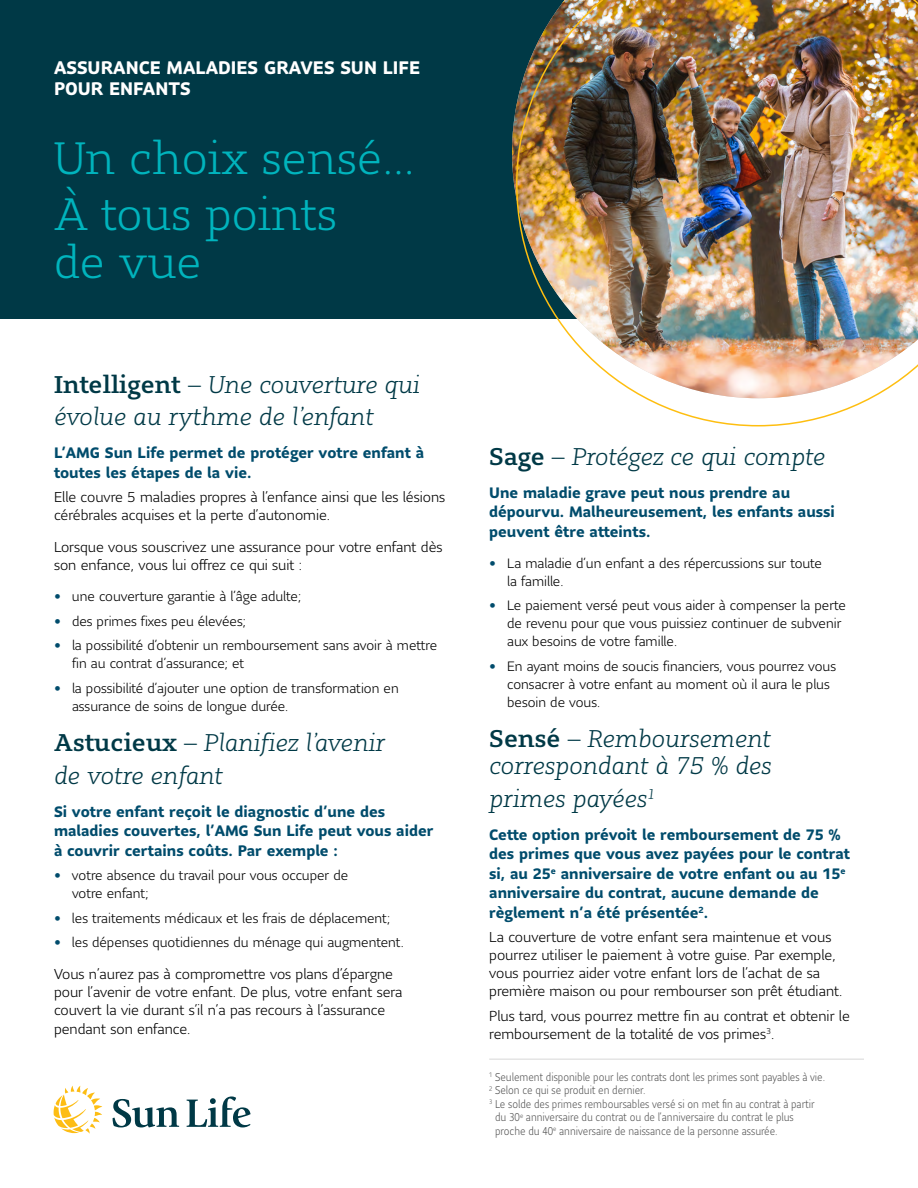
<style>
.page{position:relative;width:918px;height:1188px;background:#fff}
.page>*{position:absolute;margin:0;border:0;box-sizing:border-box;transform-origin:0 0}
.t1{font:300 45px/55.5px "Sun Life Serif";color:#00b4bd}
.t2{font:italic 300 24px/32.4px "Sun Life Serif";color:#003946}
.t3{font:700 18px/21px "Sun Life Sans";color:#fff}
.t4{font:700 15px/19.5px "Sun Life Sans";color:#004c6c}
.t5{font:300 14.25px/18px "Sun Life Sans";color:#000}
.t6{font:300 13.5px/18px "Sun Life Sans";color:#000}
.t7{font:300 11.25px "Sun Life Sans Condensed";color:#555}
.s1{font-weight:500;font-style:normal}
.s2{font-family:"Sun Life Sans";font-style:normal}
.s3{color:#004c6c}
</style>
<div class="page">
<div style="left:0;top:0;width:918px;height:318px;background:#003946"></div>
<img style="left:516px;top:0;width:402px;height:426px">
<hr style="left:489px;top:1059px;width:375px;height:1px;background:#d7d7d7">
<svg style="left:113px;top:1099px;width:66px;height:28px"></svg>
<svg style="left:187px;top:1096px;width:64px;height:31px"></svg>
<svg style="left:54px;top:1086px;width:48px;height:48px"></svg>
<h3 class="t3" style="left:54px;top:56px;width:368px">ASSURANCE MALADIES GRAVES SUN LIFE<br>POUR ENFANTS</h3>
<h1 class="t1" style="left:54px;top:130px;width:362px">Un choix sensé…<br>À tous points</h1>
<h1 class="t1" style="left:54px;top:233px;width:149px">de vue</h1>
<h2 class="t2" style="left:54px;top:367px;width:367px"><span class="s1">Intelligent</span> <span class="s2">–</span> Une couverture qui évolue au rythme de l’enfant</h2>
<p class="t4" style="left:54px;top:443px;width:372px">L’AMG Sun Life permet de protéger votre enfant à toutes les étapes de la vie.</p>
<p class="t5" style="left:54px;top:488px;width:393px">Elle couvre 5 maladies propres à l’enfance ainsi que les lésions cérébrales acquises et la perte d’autonomie.</p>
<p class="t5" style="left:54px;top:537px;width:390px">Lorsque vous souscrivez une assurance pour votre enfant dès son enfance, vous lui offrez ce qui suit :</p>
<p class="t6" style="left:54px;top:587px;width:249px"><span class="s3">•</span> une couverture garantie à l’âge adulte;</p>
<p class="t6" style="left:54px;top:612px;width:193px"><span class="s3">•</span> des primes fixes peu élevées;</p>
<p class="t6" style="left:72px;top:636px;width:367px;text-indent:-18px"><span class="s3">•</span> la possibilité d’obtenir un remboursement sans avoir à mettre fin au contrat d’assurance; et</p>
<p class="t6" style="left:72px;top:679px;width:328px;text-indent:-18px"><span class="s3">•</span> la possibilité d’ajouter une option de transformation en assurance de soins de longue durée.</p>
<h2 class="t2" style="left:54px;top:726px;width:333px"><span class="s1">Astucieux</span> <span class="s2">–</span> Planifiez l’avenir de votre enfant</h2>
<p class="t4" style="left:54px;top:801px;width:381px">Si votre enfant reçoit le diagnostic d’une des maladies couvertes, l’AMG Sun Life peut vous aider à couvrir certains coûts. Par exemple :</p>
<p class="t6" style="left:72px;top:866px;width:278px;text-indent:-18px"><span class="s3">•</span> votre absence du travail pour vous occuper de votre enfant;</p>
<p class="t6" style="left:54px;top:909px;width:338px"><span class="s3">•</span> les traitements médicaux et les frais de déplacement;</p>
<p class="t6" style="left:54px;top:933px;width:351px"><span class="s3">•</span> les dépenses quotidiennes du ménage qui augmentent.</p>
<p class="t5" style="left:54px;top:964px;width:350px">Vous n’aurez pas à compromettre vos plans d’épargne pour l’avenir de votre enfant. De plus, votre enfant sera couvert la vie durant s’il n’a pas recours à l’assurance</p>
<p class="t5" style="left:54px;top:1020px;width:138px">pendant son enfance.</p>
<h2 class="t2" style="left:489px;top:439px;width:337px"><span class="s1">Sage</span> <span class="s2">–</span> Protégez ce qui compte</h2>
<p class="t4" style="left:489px;top:482px;width:347px">Une maladie grave peut nous prendre au dépourvu. Malheureusement, les enfants aussi peuvent être atteints.</p>
<p class="t6" style="left:507px;top:554px;width:316px;text-indent:-18px"><span class="s3">•</span> La maladie d’un enfant a des répercussions sur toute la famille.</p>
<p class="t6" style="left:507px;top:596px;width:340px;text-indent:-18px"><span class="s3">•</span> Le paiement versé peut vous aider à compenser la perte de revenu pour que vous puissiez continuer de subvenir aux besoins de votre famille.</p>
<p class="t6" style="left:507px;top:657px;width:330px;text-indent:-18px"><span class="s3">•</span> En ayant moins de soucis financiers, vous pourrez vous consacrer à votre enfant au moment où il aura le plus besoin de vous.</p>
<h2 class="t2" style="left:489px;top:725px;width:284px;line-height:27px"><span class="s1">Sensé</span> <span class="s2">–</span> Remboursement correspondant à 75 % des</h2>
<h2 class="t2" style="left:489px;top:781px;width:168px">primes payées<sup>1</sup></h2>
<p class="t4" style="left:489px;top:824px;width:362px">Cette option prévoit le remboursement de 75 % des primes que vous avez payées pour le contrat si, au 25<sup>e</sup> anniversaire de votre enfant ou au 15<sup>e </sup>anniversaire du contrat, aucune demande de règlement n’a été présentée<sup>2</sup>.</p>
<p class="t5" style="left:489px;top:928px;width:355px">La couverture de votre enfant sera maintenue et vous pourrez utiliser le paiement à votre guise. Par exemple, vous pourriez aider votre enfant lors de l’achat de sa première maison ou pour rembourser son prêt étudiant.</p>
<p class="t5" style="left:489px;top:1007px;width:362px">Plus tard, vous pourrez mettre fin au contrat et obtenir le remboursement de la totalité de vos primes<sup>3</sup>.</p>
<p class="t7" style="left:489px;top:1069px;width:338px"><sup>1</sup> Seulement disponible pour les contrats dont les primes sont payables à vie.</p>
<p class="t7" style="left:489px;top:1083px;width:158px"><sup>2</sup> Selon ce qui se produit en dernier.</p>
<p class="t7" style="left:489px;top:1096px;width:327px"><sup>3</sup> Le solde des primes remboursables versé si on met fin au contrat à partir</p>
<p class="t7" style="left:495px;top:1110px;width:300px">du 30<sup>e</sup> anniversaire du contrat ou de l’anniversaire du contrat le plus</p>
<p class="t7" style="left:495px;top:1123px;width:284px">proche du 40<sup>e</sup> anniversaire de naissance de la personne assurée.</p>
</div>
